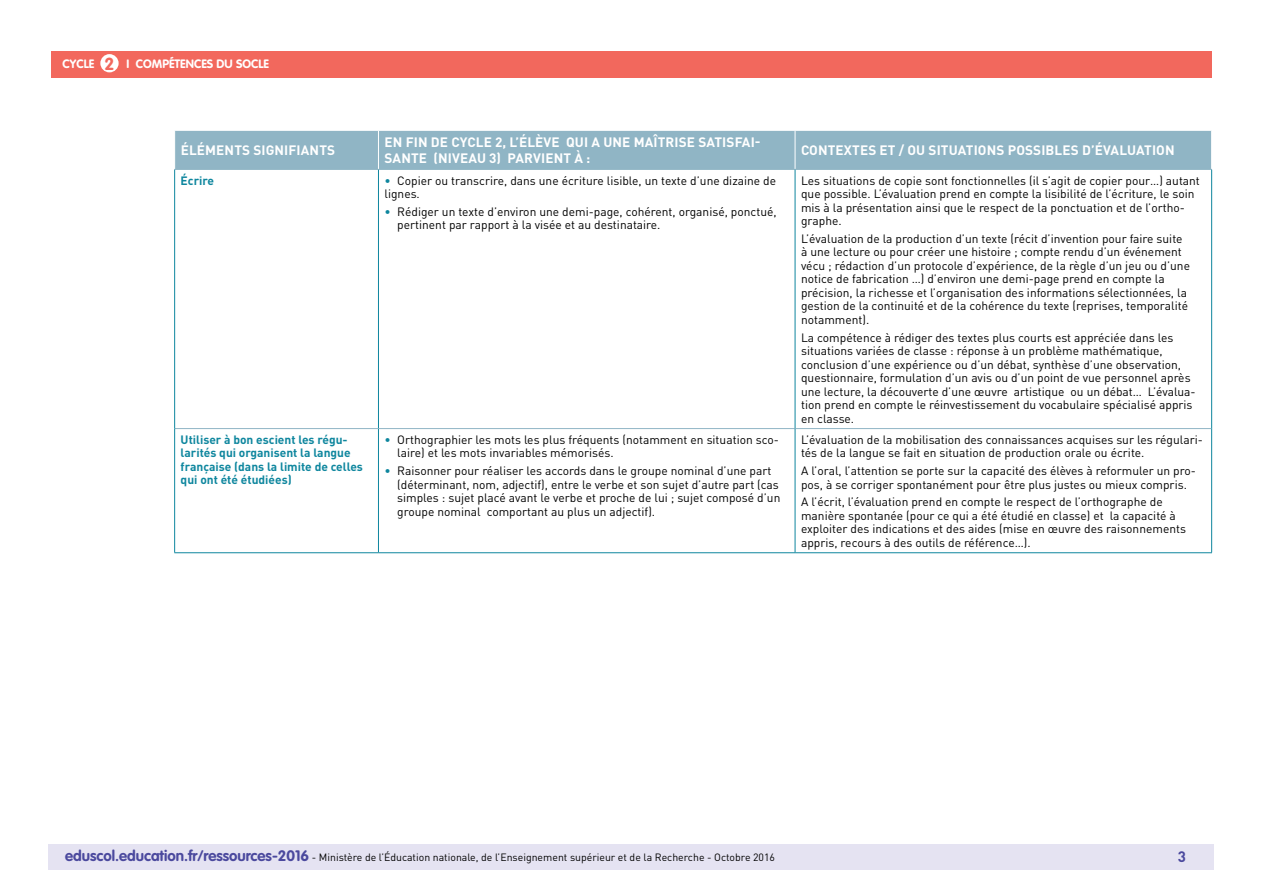
<style>
.page{position:relative;width:1263px;height:893px;background:#fff}
.page>*{position:absolute;margin:0;border:0;box-sizing:border-box;transform-origin:0 0}
.t1{font:700 17.25px "VAG Rounded Std";color:#f2685d}
.t2{font:700 15px "DIN Pro";color:#4b499e}
.Titre_têtière_tablea{font:700 13.5px/16.2px "DIN Pro";letter-spacing:.01em;color:#fff}
.Texte_courant_tablea{font:12px/13.5px "DIN Pro";color:#000}
.Texte_gras_bleu{font:700 12px/13.5px "DIN Pro";color:#0e869e}
.t3{font:700 12px "VAG Rounded Std";color:#fff}
.t4{font:10.5px "DIN Pro";color:#000}
.s1{color:#0e869e}
.s2{font-family:"VAG Rounded Std";font-weight:700;font-size:15px;color:#4b499e}
</style>
<div class="page">
<div style="left:49px;top:844px;width:1165px;height:26px;background:#e5e3f2"></div>
<div style="left:51px;top:51px;width:1161px;height:27px;background:#f2685d"></div>
<div style="left:100px;top:54px;width:19px;height:18px;background:#fff;border-radius:50%"></div>
<div style="left:175px;top:131px;width:1036px;height:38px;background:#90b5c5"></div>
<hr style="left:378px;top:131px;width:1px;height:38px;background:#fff">
<hr style="left:795px;top:131px;width:1px;height:38px;background:#fff">
<hr style="left:174px;top:169px;width:204px;height:1px;background:#90b5c5">
<hr style="left:378px;top:169px;width:417px;height:1px;background:#90b5c5">
<hr style="left:795px;top:169px;width:417px;height:1px;background:#90b5c5">
<hr style="left:175px;top:428px;width:203px;height:1px;background:#90b5c5">
<hr style="left:378px;top:428px;width:417px;height:1px;background:#90b5c5">
<hr style="left:795px;top:428px;width:416px;height:1px;background:#90b5c5">
<hr style="left:174px;top:170px;width:1px;height:259px;background:#0e869e">
<hr style="left:378px;top:170px;width:1px;height:258px;background:#0e869e">
<hr style="left:795px;top:170px;width:1px;height:258px;background:#0e869e">
<hr style="left:1211px;top:170px;width:1px;height:259px;background:#0e869e">
<hr style="left:174px;top:429px;width:1px;height:123px;background:#0e869e">
<hr style="left:378px;top:429px;width:1px;height:123px;background:#0e869e">
<hr style="left:795px;top:429px;width:1px;height:123px;background:#0e869e">
<hr style="left:1211px;top:429px;width:1px;height:123px;background:#0e869e">
<hr style="left:174px;top:552px;width:204px;height:1px;background:#0e869e">
<hr style="left:378px;top:552px;width:417px;height:1px;background:#0e869e">
<hr style="left:795px;top:552px;width:417px;height:1px;background:#0e869e">
<p class="t3" style="left:63px;top:57px;width:33px">CYCLE</p>
<p class="t3" style="left:127px;top:57px;width:144px">I COMPÉTENCES DU SOCLE</p>
<h1 class="t1" style="left:105px;top:53px;width:11px">2</h1>
<p class="Titre_têtière_tablea" style="left:181px;top:142px;width:156px">ÉLÉMENTS SIGNIFIANTS</p>
<p class="Titre_têtière_tablea" style="left:384px;top:134px;width:378px">EN FIN DE CYCLE 2, L’ÉLÈVE QUI A UNE MAÎTRISE SATISFAI-<br>SANTE (NIVEAU 3) PARVIENT À :</p>
<p class="Titre_têtière_tablea" style="left:801px;top:142px;width:375px">CONTEXTES ET / OU SITUATIONS POSSIBLES D’ÉVALUATION</p>
<p class="Texte_gras_bleu" style="left:181px;top:173px;width:35px">Écrire</p>
<p class="Texte_courant_tablea" style="left:384px;top:173px;width:393px"><span class="s1">•</span> Copier ou transcrire, dans une écriture lisible, un texte d’une dizaine de lignes.</p>
<p class="Texte_courant_tablea" style="left:397px;top:204px;width:381px;text-indent:-13px"><span class="s1">•</span> Rédiger un texte d’environ une demi-page, cohérent, organisé, ponctué, pertinent par rapport à la visée et au destinataire.</p>
<p class="Texte_courant_tablea" style="left:801px;top:173px;width:400px">Les situations de copie sont fonctionnelles (il s’agit de copier pour…) autant que possible. L’évaluation prend en compte la lisibilité de l’écriture, le soin mis à la présentation ainsi que le respect de la ponctuation et de l’ortho&shy;graphe.</p>
<p class="Texte_courant_tablea" style="left:801px;top:231px;width:390px">L’évaluation de la production d’un texte (récit d’invention pour faire suite à une lecture ou pour créer une histoire ; compte rendu d’un événement vécu ; rédaction d’un protocole d’expérience, de la règle d’un jeu ou d’une notice de fabrication …) d’environ une demi-page prend en compte la précision, la richesse et l’organisation des informations sélectionnées, la gestion de la continuité et de la cohérence du texte (reprises, temporalité notamment).</p>
<p class="Texte_courant_tablea" style="left:801px;top:330px;width:396px">La compétence à rédiger des textes plus courts est appréciée dans les situations variées de classe : réponse à un problème mathématique, conclusion d’une expérience ou d’un débat, synthèse d’une observation, questionnaire, formulation d’un avis ou d’un point de vue personnel après une lecture, la découverte d’une œuvre artistique ou un débat… L’évalua&shy;tion prend en compte le réinvestissement du vocabulaire spécialisé appris en classe.</p>
<p class="Texte_gras_bleu" style="left:181px;top:432px;width:184px">Utiliser à bon escient les régu&shy;larités qui organisent la langue française (dans la limite de celles qui ont été étudiées)</p>
<p class="Texte_courant_tablea" style="left:397px;top:432px;width:383px;text-indent:-13px"><span class="s1">•</span> Orthographier les mots les plus fréquents (notamment en situation sco&shy;laire) et les mots invariables mémorisés.</p>
<p class="Texte_courant_tablea" style="left:397px;top:464px;width:385px;text-indent:-13px"><span class="s1">•</span> Raisonner pour réaliser les accords dans le groupe nominal d’une part (déterminant, nom, adjectif), entre le verbe et son sujet d’autre part (cas simples : sujet placé avant le verbe et proche de lui ; sujet composé d’un groupe nominal comportant au plus un adjectif).</p>
<p class="Texte_courant_tablea" style="left:801px;top:432px;width:403px">L’évaluation de la mobilisation des connaissances acquises sur les régulari&shy;tés de la langue se fait en situation de production orale ou écrite.</p>
<p class="Texte_courant_tablea" style="left:801px;top:464px;width:396px">A l’oral, l’attention se porte sur la capacité des élèves à reformuler un pro&shy;pos, à se corriger spontanément pour être plus justes ou mieux compris.</p>
<p class="Texte_courant_tablea" style="left:801px;top:495px;width:386px">A l’écrit, l’évaluation prend en compte le respect de l’orthographe de manière spontanée (pour ce qui a été étudié en classe) et la capacité à exploiter des indications et des aides (mise en œuvre des raisonnements appris, recours à des outils de référence…).</p>
<p class="t4" style="left:65px;top:850px;width:711px"><span class="s2">eduscol.education.fr/ressources-2016</span> - Ministère de l’Éducation nationale, de l’Enseignement supérieur et de la Recherche - Octobre 2016</p>
<p class="t2" style="left:1178px;top:846px;width:10px">3</p>
</div>
